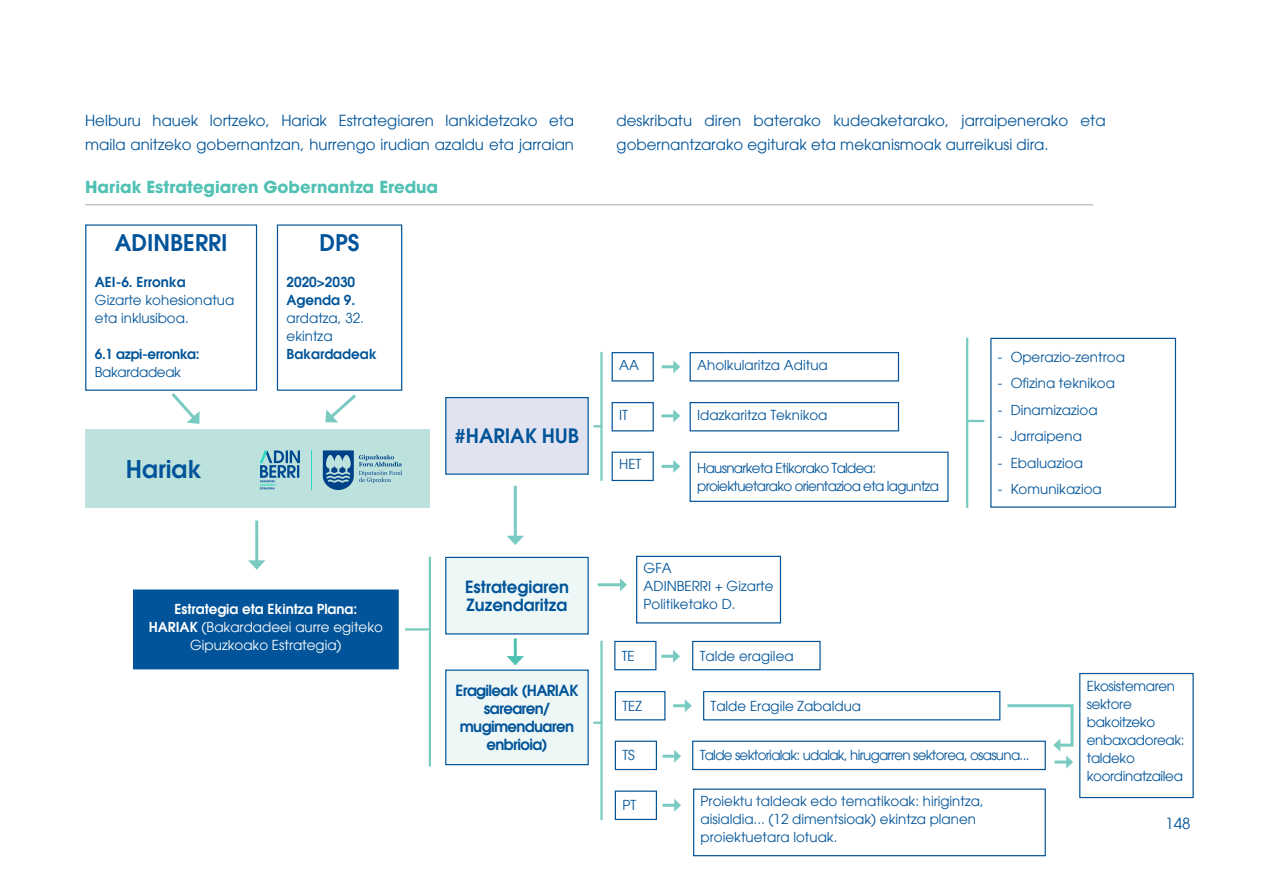
<style>
.page{position:relative;width:1263px;height:893px;background:#fff}
.page>*{position:absolute;margin:0;border:0;box-sizing:border-box;transform-origin:0 0}
.Testua_taulak{font:600 24px "Avant Garde";color:#015499}
.Testua_taulak-2{font:600 22.5px "Avant Garde";color:#015499}
.Testua_taulak-3{font:600 19.5px "Avant Garde";color:#015499}
.Titulo_graficos{font:700 16.5px "Avant Garde";color:#50c1b3}
.Testua_taulak-4{font:600 16.5px/18px "Avant Garde";color:#015499}
.Párrafo{font:15px/24px "Avant Garde";color:#015499}
.Testua_taulak-5{font:600 15px/18px "Avant Garde";letter-spacing:-.04em;color:#015499;text-align:center}
.Testua_taulak-6{font:13.5px/18px "Avant Garde";color:#015499}
.Testua_taulak-7{font:13.5px/18px "Avant Garde";letter-spacing:-.05em;color:#015499}
.Testua_taulak-8{font:13.5px/18px "Avant Garde";color:#fff;text-align:center}
.Testua_taulak-9{font:13.5px/18px "Avant Garde";letter-spacing:-.025em;color:#015499}
.Testua_taulak-10{font:600 13.5px/18px "Avant Garde";color:#015499}
.Testua_taulak-11{font:600 13.5px/18px "Avant Garde";letter-spacing:-.025em;color:#015499}
.s1{font-weight:400}
.s2{font-weight:600}
</style>
<div class="page">
<div style="left:85px;top:430px;width:344px;height:78px;background:#bde2dd"></div>
<hr style="left:85px;top:205px;width:1008px;height:1px;background:#a8a9ad">
<div style="left:85px;top:224px;width:172px;height:167px;border:1px solid #015499"></div>
<div style="left:446px;top:398px;width:142px;height:76px;background:#e1e4f0"></div>
<div style="left:445px;top:397px;width:144px;height:78px;border:1px solid #015499"></div>
<div style="left:446px;top:557px;width:142px;height:77px;background:#edf7f6"></div>
<div style="left:445px;top:557px;width:144px;height:77px;border:1px solid #015499"></div>
<div style="left:446px;top:670px;width:142px;height:95px;background:#edf7f6"></div>
<div style="left:445px;top:669px;width:144px;height:96px;border:1px solid #015499"></div>
<div style="left:134px;top:590px;width:264px;height:79px;background:#015499"></div>
<div style="left:133px;top:589px;width:266px;height:80px;border:2px solid #015499"></div>
<div style="left:277px;top:224px;width:125px;height:167px;border:1px solid #015499"></div>
<div style="left:689px;top:352px;width:210px;height:29px;border:1px solid #015499"></div>
<div style="left:692px;top:641px;width:129px;height:29px;border:1px solid #015499"></div>
<div style="left:636px;top:556px;width:145px;height:67px;border:1px solid #015499"></div>
<div style="left:703px;top:691px;width:297px;height:29px;border:1px solid #015499"></div>
<div style="left:1079px;top:673px;width:115px;height:125px;border:1px solid #015499"></div>
<div style="left:990px;top:338px;width:186px;height:170px;border:1px solid #015499"></div>
<div style="left:692px;top:741px;width:354px;height:29px;border:1px solid #015499"></div>
<div style="left:693px;top:788px;width:353px;height:68px;border:1px solid #015499"></div>
<div style="left:689px;top:402px;width:210px;height:29px;border:1px solid #015499"></div>
<div style="left:689px;top:452px;width:259px;height:50px;border:1px solid #015499"></div>
<div style="left:614px;top:641px;width:42px;height:29px;border:1px solid #015499"></div>
<div style="left:612px;top:352px;width:42px;height:29px;border:1px solid #015499"></div>
<div style="left:612px;top:402px;width:42px;height:29px;border:1px solid #015499"></div>
<div style="left:612px;top:452px;width:42px;height:29px;border:1px solid #015499"></div>
<div style="left:615px;top:691px;width:50px;height:29px;border:1px solid #015499"></div>
<div style="left:615px;top:741px;width:42px;height:29px;border:1px solid #015499"></div>
<div style="left:615px;top:790px;width:42px;height:30px;border:1px solid #015499"></div>
<svg style="left:325px;top:394px;width:31px;height:28px"></svg>
<svg style="left:168px;top:390px;width:32px;height:34px"></svg>
<hr style="left:255px;top:520px;width:3px;height:43px;background:#79cbc2">
<svg style="left:248px;top:560px;width:17px;height:10px"></svg>
<hr style="left:514px;top:638px;width:3px;height:21px;background:#50c1b3">
<svg style="left:507px;top:656px;width:17px;height:9px"></svg>
<svg style="left:661px;top:650px;width:19px;height:13px"></svg>
<svg style="left:662px;top:360px;width:18px;height:13px"></svg>
<svg style="left:662px;top:409px;width:18px;height:13px"></svg>
<svg style="left:662px;top:460px;width:18px;height:13px"></svg>
<hr style="left:598px;top:583px;width:23px;height:3px;background:#79cbc2">
<svg style="left:620px;top:578px;width:7px;height:13px"></svg>
<svg style="left:673px;top:699px;width:19px;height:13px"></svg>
<svg style="left:662px;top:750px;width:19px;height:13px"></svg>
<svg style="left:662px;top:799px;width:19px;height:13px"></svg>
<svg style="left:1004px;top:704px;width:70px;height:65px"></svg>
<hr style="left:514px;top:486px;width:3px;height:52px;background:#79cbc2">
<svg style="left:507px;top:536px;width:17px;height:9px"></svg>
<hr style="left:405px;top:628px;width:25px;height:3px;background:#79cbc2">
<svg style="left:593px;top:722px;width:7px;height:2px"></svg>
<svg style="left:593px;top:425px;width:7px;height:2px"></svg>
<svg style="left:968px;top:420px;width:16px;height:2px"></svg>
<hr style="left:429px;top:557px;width:2px;height:209px;background:#79cbc2">
<hr style="left:600px;top:641px;width:3px;height:179px;background:#79cbc2">
<hr style="left:600px;top:352px;width:3px;height:129px;background:#79cbc2">
<hr style="left:966px;top:338px;width:2px;height:170px;background:#79cbc2">
<svg style="left:260px;top:450px;width:40px;height:39px"></svg>
<hr style="left:311px;top:450px;width:1px;height:40px;background:#2ed9c3">
<svg style="left:323px;top:450px;width:79px;height:40px"></svg>
<p class="Párrafo" style="left:85px;top:109px;width:490px">Helburu hauek lortzeko, Hariak Estrategiaren lankidetzako eta maila anitzeko gobernantzan, hurrengo irudian azaldu eta jarraian</p>
<p class="Párrafo" style="left:617px;top:109px;width:490px">deskribatu diren baterako kudeaketarako, jarraipenerako eta gobernantzarako egiturak eta mekanismoak aurreikusi dira.</p>
<p class="Titulo_graficos" style="left:85px;top:176px;width:355px">Hariak Estrategiaren Gobernantza Eredua</p>
<p class="Testua_taulak-2" style="left:115px;top:228px;width:114px">ADINBERRI</p>
<p class="Testua_taulak-10" style="left:95px;top:273px;width:92px">AEI-6. Erronka</p>
<p class="Testua_taulak-6" style="left:95px;top:291px;width:141px">Gizarte kohesionatua eta inklusiboa.</p>
<p class="Testua_taulak-11" style="left:95px;top:345px;width:106px">6.1 azpi-erronka:<br><span class="s1">Bakardadeak</span></p>
<p class="Testua_taulak-2" style="left:320px;top:228px;width:42px">DPS</p>
<p class="Testua_taulak-10" style="left:287px;top:273px;width:70px">2020&gt;2030<br>Agenda 9.</p>
<p class="Testua_taulak-6" style="left:287px;top:309px;width:79px">ardatza, 32. ekintza</p>
<p class="Testua_taulak-10" style="left:287px;top:345px;width:91px">Bakardadeak</p>
<p class="Testua_taulak-6" style="left:998px;top:348px;width:128px">- Operazio-zentroa</p>
<p class="Testua_taulak-6" style="left:998px;top:374px;width:118px">- Ofizina teknikoa</p>
<p class="Testua_taulak-6" style="left:998px;top:401px;width:101px">- Dinamizazioa</p>
<p class="Testua_taulak-6" style="left:998px;top:427px;width:85px">- Jarraipena</p>
<p class="Testua_taulak-6" style="left:998px;top:454px;width:87px">- Ebaluazioa</p>
<p class="Testua_taulak-6" style="left:998px;top:480px;width:105px">- Komunikazioa</p>
<p class="Testua_taulak-6" style="left:697px;top:356px;width:132px">Aholkularitza Aditua</p>
<p class="Testua_taulak-6" style="left:619px;top:356px;width:21px">AA</p>
<p class="Testua_taulak-6" style="left:619px;top:406px;width:10px">IT</p>
<p class="Testua_taulak-6" style="left:619px;top:455px;width:24px">HET</p>
<p class="Testua_taulak-6" style="left:697px;top:406px;width:132px">Idazkaritza Teknikoa</p>
<p class="Testua_taulak-3" style="left:455px;top:423px;width:126px">#HARIAK HUB</p>
<p class="Testua_taulak" style="left:126px;top:453px;width:77px">Hariak</p>
<p class="Testua_taulak-7" style="left:697px;top:459px;width:243px">Hausnarketa Etikorako Taldea: proiektuetarako orientazioa eta laguntza</p>
<p class="Testua_taulak-8" style="left:149px;top:600px;width:236px"><span class="s2">Estrategia eta Ekintza Plana:<br>HARIAK</span> (Bakardadeei aurre egiteko<br>Gipuzkoako Estrategia)</p>
<p class="Testua_taulak-4" style="left:465px;top:577px;width:105px">Estrategiaren<br>Zuzendaritza</p>
<p class="Testua_taulak-5" style="left:456px;top:681px;width:124px">Eragileak (HARIAK sarearen/ mugimenduaren enbrioia)</p>
<p class="Testua_taulak-6" style="left:644px;top:560px;width:30px">GFA</p>
<p class="Testua_taulak-6" style="left:644px;top:578px;width:131px">ADINBERRI + Gizarte<br>Politiketako D.</p>
<p class="Testua_taulak-6" style="left:622px;top:647px;width:14px">TE</p>
<p class="Testua_taulak-6" style="left:700px;top:647px;width:95px">Talde eragilea</p>
<p class="Testua_taulak-6" style="left:622px;top:697px;width:21px">TEZ</p>
<p class="Testua_taulak-6" style="left:622px;top:747px;width:14px">TS</p>
<p class="Testua_taulak-6" style="left:622px;top:796px;width:15px">PT</p>
<p class="Testua_taulak-6" style="left:711px;top:697px;width:152px">Talde Eragile Zabaldua</p>
<p class="Testua_taulak-7" style="left:700px;top:747px;width:331px">Talde sektorialak: udalak, hirugarren sektorea, osasuna...</p>
<p class="Testua_taulak-6" style="left:701px;top:792px;width:285px">Proiektu taldeak edo tematikoak: hirigintza, aisialdia... (12 dimentsioak) ekintza planen proiektuetara lotuak.</p>
<p class="Testua_taulak-9" style="left:1087px;top:677px;width:99px">Ekosistemaren sektore bakoitzeko enbaxadoreak: taldeko koordinatzailea</p>
<p class="Párrafo" style="left:1165px;top:811px;width:26px">148</p>
</div>
